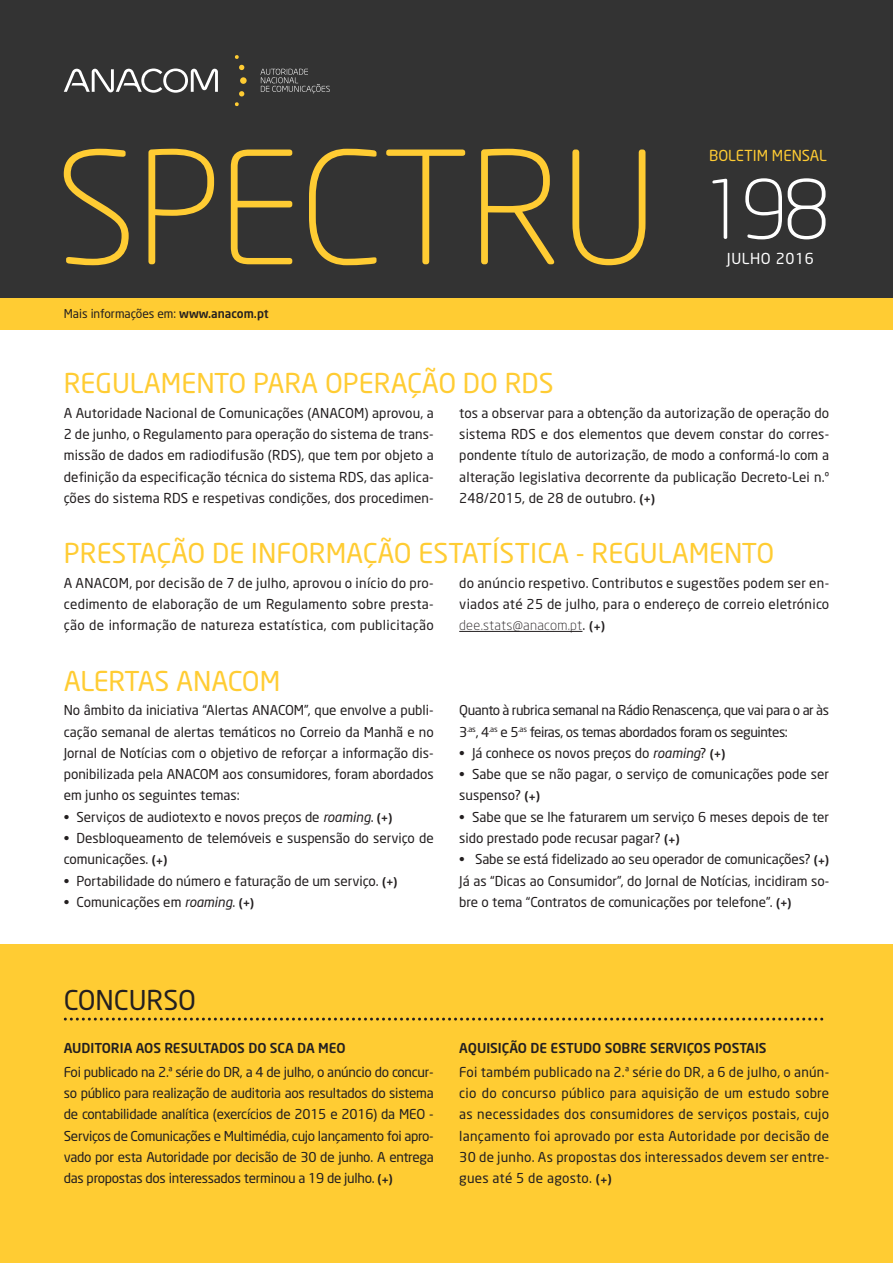
<style>
.page{position:relative;width:893px;height:1263px;background:#fff}
.page>*{position:absolute;margin:0;border:0;box-sizing:border-box;transform-origin:0 0}
.t1{font:300 154.5px "Neo Sans";letter-spacing:-.005em;color:#fc3}
.t2{font:300 81px "Neo Sans";color:#fff}
.t3{font:27px "Neo Sans";color:#fc3}
.t4{font:27px "Neo Sans";letter-spacing:-.02em;color:#fc3}
.t5{font:27px "Neo Sans";color:#231f20}
.t6{font:15px "Neo Sans";letter-spacing:.04em;color:#fff}
.t7{font:15px "Neo Sans";color:#fc3}
.t8{font:13.5px/21.3px "Neo Sans";color:#231f20;text-align:justify}
.t9{font:13.5px/21.3px "Neo Sans";letter-spacing:-.03em;color:#231f20}
.t10{font:500 13.5px "Neo Sans";color:#231f20}
.t11{font:12px "Neo Sans";color:#231f20}
.s1{font-weight:500}
.s2{font-weight:500;font-size:12px}
.s3{font-weight:300}
.s4{font-style:italic}
</style>
<div class="page">
<hr style="left:459px;top:631px;width:123px;height:1px;background:#231f20">
<div style="left:0;top:945px;width:893px;height:318px;background:#fc3"></div>
<svg style="left:65px;top:1017px;width:759px;height:3px"></svg>
<div style="left:0;top:0;width:893px;height:298px;background:#333"></div>
<div style="left:0;top:298px;width:893px;height:32px;background:#fc3"></div>
<svg style="left:235px;top:55px;width:12px;height:51px"></svg>
<svg style="left:260px;top:69px;width:70px;height:24px"></svg>
<svg style="left:64px;top:69px;width:154px;height:24px"></svg>
<h1 class="t1" style="left:55px;top:116px;width:604px">SPECTRU</h1>
<p class="t11" style="left:64px;top:306px;width:206px">Mais informações em: <span class="s1">www.anacom.pt</span></p>
<p class="t7" style="left:709px;top:146px;width:119px">BOLETIM MENSAL</p>
<h2 class="t2" style="left:701px;top:161px;width:130px">198</h2>
<p class="t6" style="left:727px;top:249px;width:89px">JULHO 2016</p>
<h2 class="t2" style="left:740px;top:161px;width:91px">89</h2>
<p class="t6" style="left:717px;top:249px;width:107px">SET/OUT 2015</p>
<h3 class="t3" style="left:64px;top:367px;width:491px">REGULAMENTO PARA OPERAÇÃO DO RDS</h3>
<p class="t8" style="left:64px;top:402px;width:371px">A Autoridade Nacional de Comunicações (ANACOM) aprovou, a 2 de junho, o Regulamento para operação do sistema de trans&shy;missão de dados em radiodifusão (RDS), que tem por objeto a definição da especificação técnica do sistema RDS, das aplica&shy;ções do sistema RDS e respetivas condições, dos procedimen-</p>
<p class="t8" style="left:459px;top:402px;width:371px">tos a observar para a obtenção da autorização de operação do sistema RDS e dos elementos que devem constar do corres&shy;pondente título de autorização, de modo a conformá-lo com a alteração legislativa decorrente da publicação Decreto-Lei n.º 248/2015, de 28 de outubro. <span class="s2">(</span><sub>+</sub><span class="s2">)</span></p>
<h3 class="t3" style="left:64px;top:537px;width:712px">PRESTAÇÃO DE INFORMAÇÃO ESTATÍSTICA - REGULAMENTO</h3>
<p class="t8" style="left:64px;top:572px;width:371px">A ANACOM, por decisão de 7 de julho, aprovou o início do pro&shy;cedimento de elaboração de um Regulamento sobre presta&shy;ção de informação de natureza estatística, com publicitação</p>
<p class="t8" style="left:459px;top:572px;width:371px">do anúncio respetivo. Contributos e sugestões podem ser en&shy;viados até 25 de julho, para o endereço de correio eletrónico <span class="s3">dee.stats@anacom.pt</span>. <span class="s2">(</span><sub>+</sub><span class="s2">)</span></p>
<h3 class="t4" style="left:64px;top:664px;width:218px">ALERTAS ANACOM</h3>
<p class="t8" style="left:64px;top:700px;width:371px">No âmbito da iniciativa “Alertas ANACOM”, que envolve a publi&shy;cação semanal de alertas temáticos no Correio da Manhã e no Jornal de Notícias com o objetivo de reforçar a informação dis&shy;ponibilizada pela ANACOM aos consumidores, foram abordados em junho os seguintes temas:</p>
<p class="t8" style="left:64px;top:806px;width:330px">• Serviços de audiotexto e novos preços de <span class="s4">roaming</span>. <span class="s2">(</span><sub>+</sub><span class="s2">)</span></p>
<p class="t8" style="left:64px;top:827px;width:371px">• Desbloqueamento de telemóveis e suspensão do serviço de comunicações. <span class="s2">(</span><sub>+</sub><span class="s2">)</span></p>
<p class="t8" style="left:64px;top:870px;width:335px">• Portabilidade do número e faturação de um serviço. <span class="s2">(</span><sub>+</sub><span class="s2">)</span></p>
<p class="t8" style="left:64px;top:891px;width:192px">• Comunicações em <span class="s4">roaming</span>. <span class="s2">(</span><sub>+</sub><span class="s2">)</span></p>
<p class="t9" style="left:459px;top:700px;width:371px">Quanto à rubrica semanal na Rádio Renascença, que vai para o ar às<br>3<sup>.as</sup>, 4<sup>.as</sup> e 5<sup>.as</sup> feiras, os temas abordados foram os seguintes:</p>
<p class="t8" style="left:459px;top:742px;width:268px">• Já conhece os novos preços do <span class="s4">roaming</span>? <span class="s2">(</span><sub>+</sub><span class="s2">)</span></p>
<p class="t8" style="left:459px;top:763px;width:371px">• Sabe que se não pagar, o serviço de comunicações pode ser suspenso? <span class="s2">(</span><sub>+</sub><span class="s2">)</span></p>
<p class="t8" style="left:459px;top:806px;width:371px">• Sabe que se lhe faturarem um serviço 6 meses depois de ter sido prestado pode recusar pagar? <span class="s2">(</span><sub>+</sub><span class="s2">)</span></p>
<p class="t8" style="left:459px;top:848px;width:371px">• Sabe se está fidelizado ao seu operador de comunicações? <span class="s2">(</span><sub>+</sub><span class="s2">)<br></span>Já as “Dicas ao Consumidor”, do Jornal de Notícias, incidiram so&shy;bre o tema “Contratos de comunicações por telefone”. <span class="s2">(</span><sub>+</sub><span class="s2">)</span></p>
<h3 class="t5" style="left:64px;top:983px;width:134px">CONCURSO</h3>
<p class="t10" style="left:64px;top:1039px;width:284px">AUDITORIA AOS RESULTADOS DO SCA DA MEO</p>
<p class="t8" style="left:64px;top:1061px;width:371px">Foi publicado na 2.ª série do DR, a 4 de julho, o anúncio do concur&shy;so público para realização de auditoria aos resultados do sistema de contabilidade analítica (exercícios de 2015 e 2016) da MEO - Serviços de Comunicações e Multimédia, cujo lançamento foi apro&shy;vado por esta Autoridade por decisão de 30 de junho. A entrega das propostas dos interessados terminou a 19 de julho. <span class="s2">(</span><sub>+</sub><span class="s2">)</span></p>
<p class="t10" style="left:459px;top:1039px;width:309px">AQUISIÇÃO DE ESTUDO SOBRE SERVIÇOS POSTAIS</p>
<p class="t8" style="left:459px;top:1061px;width:371px">Foi também publicado na 2.ª série do DR, a 6 de julho, o anún&shy;cio do concurso público para aquisição de um estudo sobre as necessidades dos consumidores de serviços postais, cujo lançamento foi aprovado por esta Autoridade por decisão de 30 de junho. As propostas dos interessados devem ser entre&shy;gues até 5 de agosto. <span class="s2">(</span><sub>+</sub><span class="s2">)</span></p>
</div>
